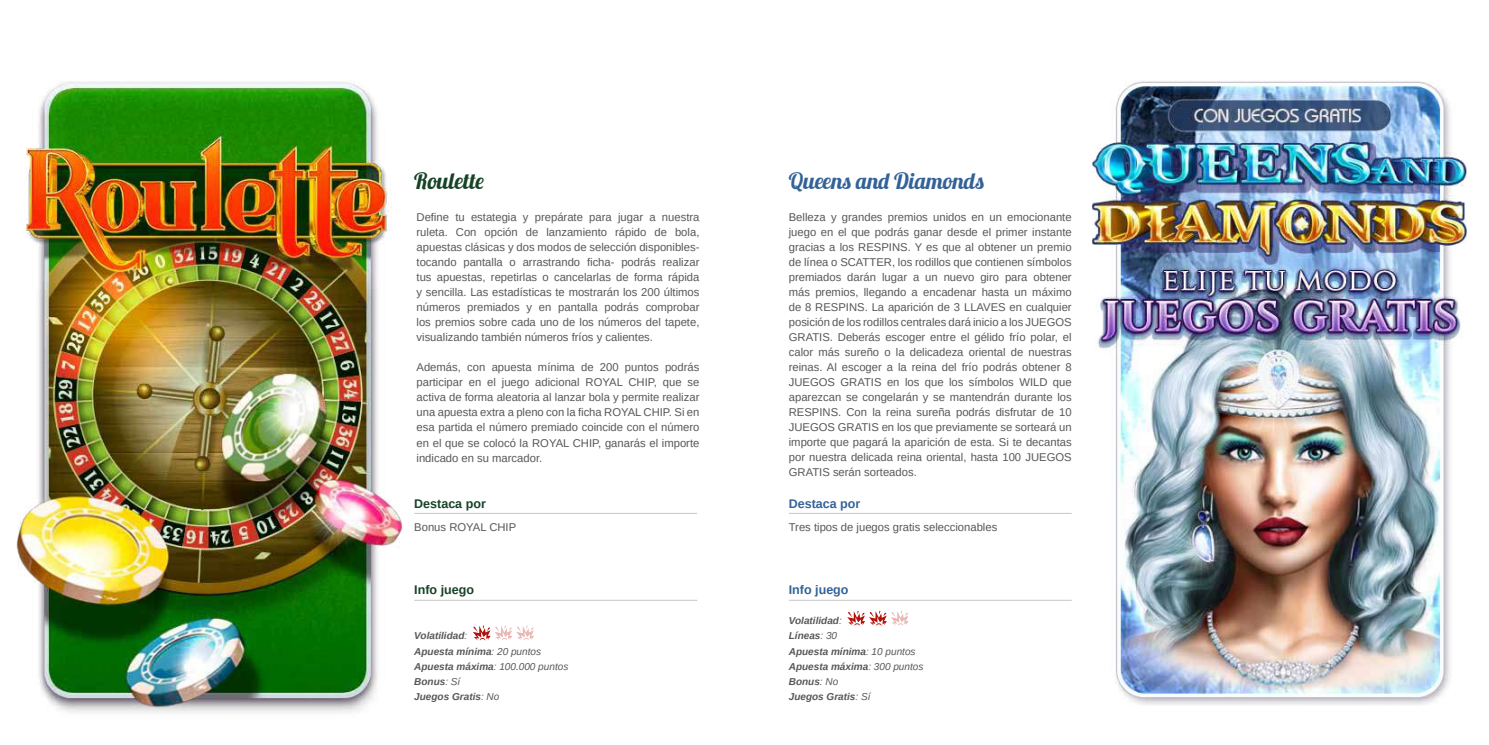
<style>
.page{position:relative;width:1489px;height:745px;background:#fff}
.page>*{position:absolute;margin:0;border:0;box-sizing:border-box;transform-origin:0 0}
.t1{font:22.5px "Lobster 1.3";color:#336298}
.t2{font:22.5px "Lobster 1.3";color:#164226}
.t3{font:700 12.5px "Arimo";color:#164226}
.t4{font:700 12.5px "Arimo";color:#336298}
.t5{font:11.25px/15px "Arimo";color:#575756;text-align:justify}
.t6{font:italic 700 10px/15.2px "Arimo";color:#575756}
.s1{font-weight:400}
</style>
<div class="page">
<hr style="left:414px;top:512px;width:283px;height:1px;background:#c6c6c6">
<hr style="left:414px;top:599px;width:283px;height:1px;background:#c6c6c6">
<hr style="left:788px;top:512px;width:283px;height:1px;background:#c6c6c6">
<hr style="left:788px;top:599px;width:283px;height:1px;background:#c6c6c6">
<svg style="left:847px;top:611px;width:61px;height:15px"></svg>
<img style="left:1091px;top:81px;width:376px;height:624px">
<svg style="left:473px;top:625px;width:61px;height:16px"></svg>
<img style="left:16px;top:81px;width:387px;height:632px">
<h1 class="t2" style="left:414px;top:166px;width:71px">Roulette</h1>
<h1 class="t1" style="left:788px;top:166px;width:197px">Queens and Diamonds</h1>
<p class="t5" style="left:416px;top:210px;width:284px">Define tu estategia y prepárate para jugar a nuestra ruleta. Con opción de lanzamiento rápido de bola, apuestas clásicas y dos modos de selección disponibles&shy;tocando pantalla o arrastrando ficha- podrás realizar tus apuestas, repetirlas o cancelarlas de forma rápida y sencilla. Las estadísticas te mostrarán los 200 últimos números premiados y en pantalla podrás comprobar los premios sobre cada uno de los números del tapete, visualizando también números fríos y calientes.</p>
<p class="t5" style="left:416px;top:360px;width:284px">Además, con apuesta mínima de 200 puntos podrás participar en el juego adicional ROYAL CHIP, que se activa de forma aleatoria al lanzar bola y permite realizar una apuesta extra a pleno con la ficha ROYAL CHIP. Si en esa partida el número premiado coincide con el número en el que se colocó la ROYAL CHIP, ganarás el importe indicado en su marcador.</p>
<p class="t5" style="left:788px;top:209px;width:284px">Belleza y grandes premios unidos en un emocionante juego en el que podrás ganar desde el primer instante gracias a los RESPINS. Y es que al obtener un premio de línea o SCATTER, los rodillos que contienen símbolos premiados darán lugar a un nuevo giro para obtener más premios, llegando a encadenar hasta un máximo de 8 RESPINS. La aparición de 3 LLAVES en cualquier posición de los rodillos centrales dará inicio a los JUEGOS GRATIS. Deberás escoger entre el gélido frío polar, el calor más sureño o la delicadeza oriental de nuestras reinas. Al escoger a la reina del frío podrás obtener 8<br>JUEGOS GRATIS en los que los símbolos WILD que aparezcan se congelarán y se mantendrán durante los RESPINS. Con la reina sureña podrás disfrutar de 10<br>JUEGOS GRATIS en los que previamente se sorteará un importe que pagará la aparición de esta. Si te decantas por nuestra delicada reina oriental, hasta 100 JUEGOS GRATIS serán sorteados.</p>
<p class="t3" style="left:414px;top:494px;width:73px">Destaca por</p>
<p class="t4" style="left:788px;top:494px;width:73px">Destaca por</p>
<p class="t5" style="left:414px;top:520px;width:103px">Bonus ROYAL CHIP</p>
<p class="t5" style="left:788px;top:519px;width:210px">Tres tipos de juegos gratis seleccionables</p>
<p class="t3" style="left:414px;top:581px;width:61px">Info juego</p>
<p class="t4" style="left:788px;top:581px;width:61px">Info juego</p>
<p class="t6" style="left:414px;top:627px;width:155px">Volatilidad<span class="s1">:<br></span>Apuesta mínima<span class="s1">: 20 puntos<br></span>Apuesta máxima<span class="s1">: 100.000 puntos<br></span>Bonus<span class="s1">: Sí<br></span>Juegos Gratis<span class="s1">: No</span></p>
<p class="t6" style="left:788px;top:612px;width:136px">Volatilidad<span class="s1">:<br></span>Líneas<span class="s1">: 30<br></span>Apuesta mínima<span class="s1">: 10 puntos<br></span>Apuesta máxima<span class="s1">: 300 puntos<br></span>Bonus<span class="s1">: No<br></span>Juegos Gratis<span class="s1">: Sí</span></p>
</div>
